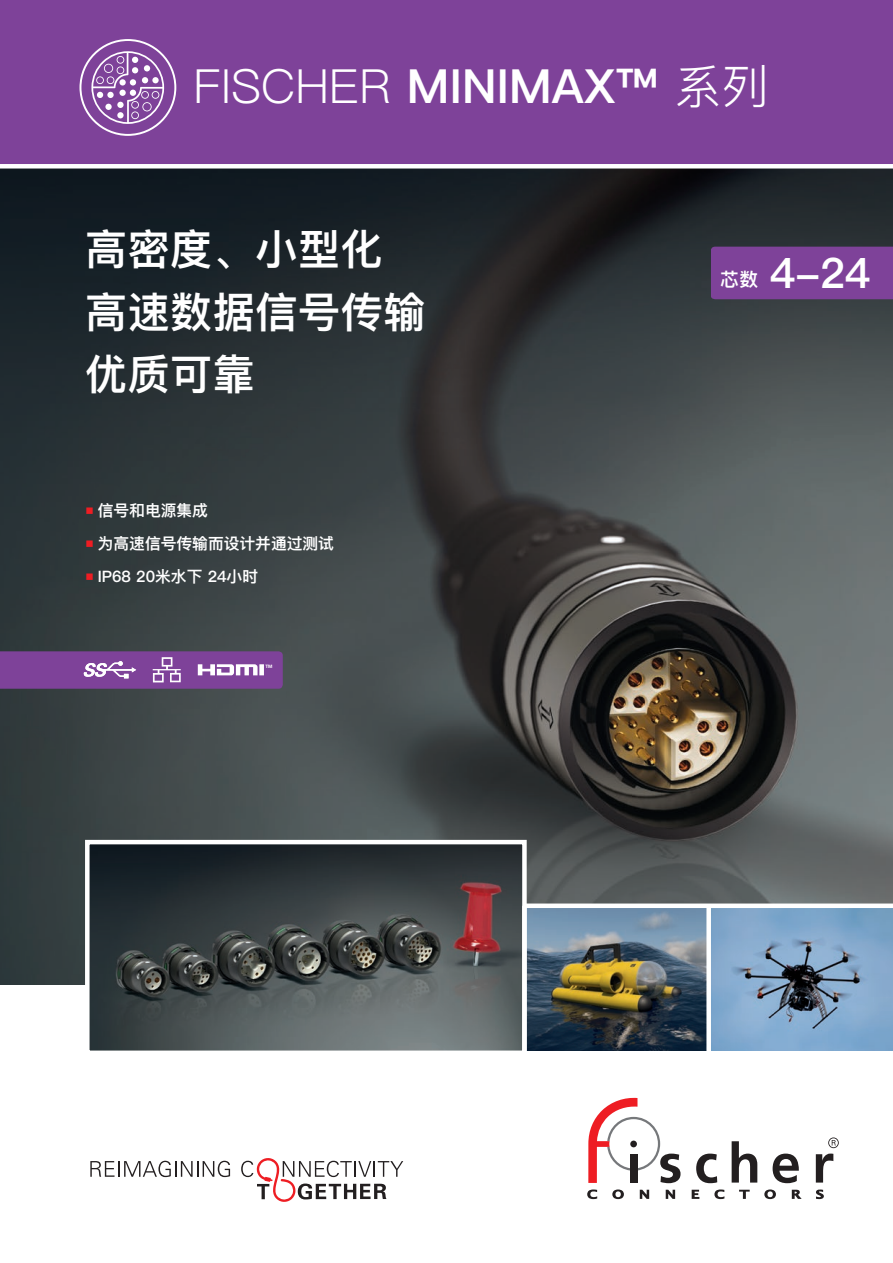
<style>
.page{position:relative;width:893px;height:1263px;background:#fff}
.page>*{position:absolute;margin:0;border:0;box-sizing:border-box;transform-origin:0 0}
.titre_big{font:300 47.1px "Ping Fang SC";letter-spacing:.005em;color:#fff}
.t1{font:600 42px "Ping Fang SC";letter-spacing:.015em;color:#fff}
.t2{font:600 18.75px "Ping Fang SC";color:#fff}
.textes{font:600 15.75px "Ping Fang SC";color:#fff}
.t3{font:700 4.5px "Univers";color:#fff}
.s1{font-weight:600}
.s2{font-size:9px;color:#ee1d23}
</style>
<div class="page">
<img style="left:0;top:169px;width:893px;height:815px">
<svg style="left:588px;top:1097px;width:92px;height:86px"></svg>
<svg style="left:696px;top:1153px;width:21px;height:30px"></svg>
<svg style="left:732px;top:1141px;width:25px;height:41px"></svg>
<svg style="left:773px;top:1153px;width:26px;height:30px"></svg>
<svg style="left:816px;top:1137px;width:23px;height:45px"></svg>
<svg style="left:587px;top:1189px;width:10px;height:10px"></svg>
<svg style="left:612px;top:1189px;width:12px;height:10px"></svg>
<svg style="left:640px;top:1190px;width:9px;height:9px"></svg>
<svg style="left:666px;top:1190px;width:9px;height:9px"></svg>
<svg style="left:692px;top:1190px;width:7px;height:9px"></svg>
<svg style="left:714px;top:1189px;width:10px;height:10px"></svg>
<svg style="left:739px;top:1190px;width:11px;height:9px"></svg>
<svg style="left:764px;top:1189px;width:12px;height:10px"></svg>
<svg style="left:792px;top:1190px;width:10px;height:9px"></svg>
<svg style="left:816px;top:1189px;width:8px;height:10px"></svg>
<svg style="left:0;top:651px;width:283px;height:38px;background:#8954a1"></svg>
<svg style="left:90px;top:1161px;width:140px;height:16px"></svg>
<svg style="left:241px;top:1158px;width:162px;height:44px"></svg>
<div style="left:711px;top:247px;width:182px;height:52px;background:#7e4299"></div>
<div style="left:0;top:0;width:893px;height:166px;background:#7e4299"></div>
<div style="left:0;top:164px;width:893px;height:5px;background:#fff"></div>
<svg style="left:80px;top:40px;width:95px;height:95px"></svg>
<div style="left:79px;top:39px;width:97px;height:97px;border:2px solid #fff;border-radius:50%"></div>
<svg style="left:91px;top:51px;width:73px;height:73px"></svg>
<img style="left:527px;top:908px;width:366px;height:142px">
<img style="left:90px;top:845px;width:432px;height:205px">
<div style="left:85px;top:840px;width:442px;height:215px;border:4px solid #fff"></div>
<div style="left:524px;top:903px;width:369px;height:5px;background:#fff"></div>
<div style="left:522px;top:906px;width:5px;height:148px;background:#fff"></div>
<div style="left:706px;top:906px;width:5px;height:150px;background:#fff"></div>
<p class="titre_big" style="left:193px;top:57px;width:577px">FISCHER <span class="s1">MINIMAX™</span> 系列</p>
<p class="t1" style="left:85px;top:224px;width:299px">高密度、小型化</p>
<p class="t1" style="left:85px;top:286px;width:342px">高速数据信号传输</p>
<p class="t1" style="left:85px;top:348px;width:171px">优质可靠</p>
<p class="textes" style="left:85px;top:500px;width:125px"><span class="s2">■</span> 信号和电源集成</p>
<p class="textes" style="left:85px;top:533px;width:251px"><span class="s2">■</span> 为高速信号传输而设计并通过测试</p>
<p class="textes" style="left:85px;top:566px;width:175px"><span class="s2">■</span> IP68 20米水下 24小时</p>
<p class="t3" style="left:265px;top:663px;width:9px">TM</p>
<p class="t2" style="left:720px;top:268px;width:40px">芯数</p>
<p class="t1" style="left:770px;top:247px;width:102px">4-24</p>
</div>
